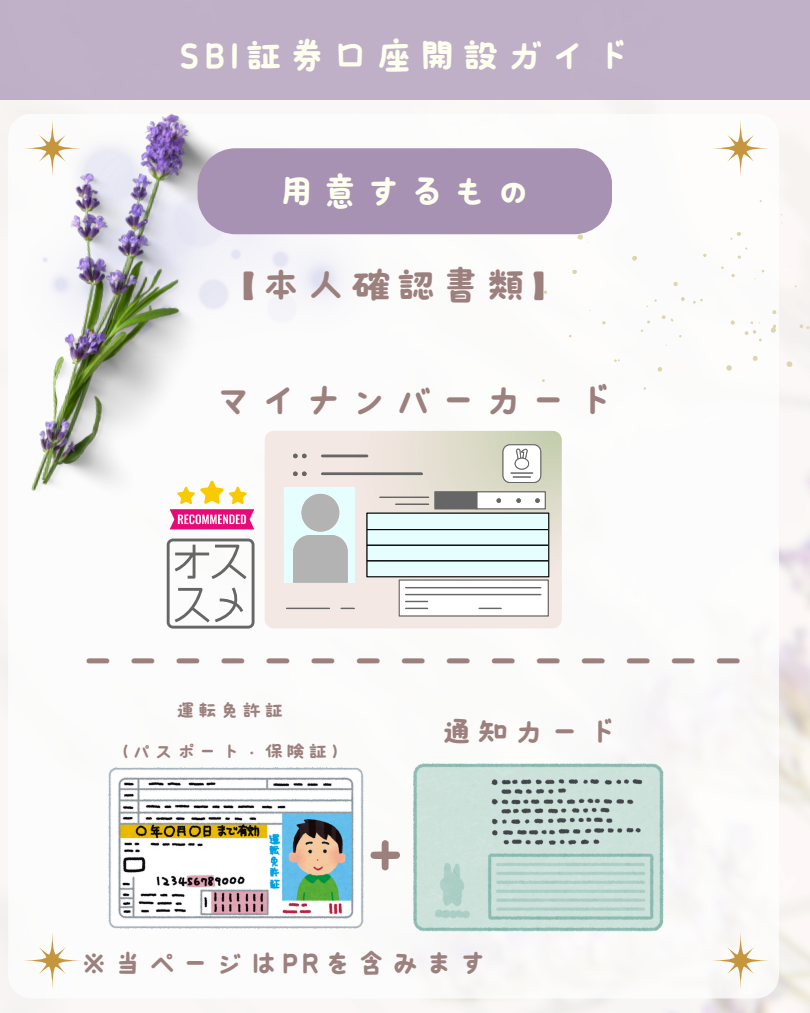
<style>
.page{position:relative;width:810px;height:1013px;background:#fff}
.page>*{position:absolute;margin:0;border:0;box-sizing:border-box;transform-origin:0 0}
.t1{font:69.8px "Canva Soft Candy JP";color:#9c807e}
.t2{font:44.2px "Canva Soft Candy JP";letter-spacing:.12em;color:#9c807e}
.t3{font:42.7px "Canva Soft Candy JP";letter-spacing:.115em;color:#fffff0}
.t4{font:35.4px "Canva Soft Candy JP";letter-spacing:.12em;color:#9c807e}
.t5{font:33.1px "Canva Soft Candy JP";letter-spacing:.12em;color:#9c807e}
.t6{font:21.7px "Canva Soft Candy JP";letter-spacing:.12em;color:#9c807e}
</style>
<div class="page">
<div style="left:0;top:0;width:810px;height:100px;background:#c0b0c7"></div>
<img style="left:22px;top:100px;width:246px;height:422px">
<svg style="left:24px;top:933px;width:56px;height:55px"></svg>
<svg style="left:712px;top:932px;width:57px;height:56px"></svg>
<svg style="left:713px;top:120px;width:56px;height:56px"></svg>
<svg style="left:577px;top:234px;width:12px;height:9px"></svg>
<svg style="left:632px;top:255px;width:5px;height:6px"></svg>
<svg style="left:730px;top:231px;width:11px;height:9px"></svg>
<svg style="left:572px;top:269px;width:5px;height:5px"></svg>
<svg style="left:703px;top:253px;width:4px;height:4px"></svg>
<svg style="left:544px;top:290px;width:4px;height:4px"></svg>
<svg style="left:737px;top:247px;width:10px;height:12px"></svg>
<svg style="left:673px;top:281px;width:5px;height:5px"></svg>
<svg style="left:731px;top:274px;width:4px;height:3px"></svg>
<svg style="left:681px;top:297px;width:4px;height:4px"></svg>
<svg style="left:693px;top:298px;width:10px;height:6px"></svg>
<svg style="left:602px;top:321px;width:4px;height:4px"></svg>
<svg style="left:661px;top:315px;width:13px;height:7px"></svg>
<svg style="left:640px;top:320px;width:10px;height:12px"></svg>
<svg style="left:772px;top:310px;width:5px;height:5px"></svg>
<svg style="left:730px;top:320px;width:5px;height:5px"></svg>
<svg style="left:770px;top:324px;width:7px;height:9px"></svg>
<svg style="left:614px;top:359px;width:6px;height:3px"></svg>
<svg style="left:799px;top:324px;width:11px;height:6px"></svg>
<svg style="left:744px;top:321px;width:18px;height:21px"></svg>
<svg style="left:657px;top:367px;width:5px;height:5px"></svg>
<svg style="left:752px;top:356px;width:6px;height:5px"></svg>
<svg style="left:726px;top:365px;width:6px;height:6px"></svg>
<svg style="left:786px;top:360px;width:7px;height:7px"></svg>
<div style="left:198px;top:148px;width:414px;height:86px;background:#a792b4"></div>
<svg style="left:265px;top:431px;width:297px;height:197px;fill:#f4e8e4"></svg>
<div style="left:399px;top:580px;width:149px;height:36px;background:#fff"></div>
<div style="left:399px;top:580px;width:149px;height:36px;border:1px solid #666"></div>
<div style="left:477px;top:492px;width:68px;height:17px;background:#fff"></div>
<div style="left:476px;top:491px;width:69px;height:18px;border:1px solid #666"></div>
<hr style="left:380px;top:497px;width:49px;height:1px;background:#666">
<hr style="left:406px;top:587px;width:135px;height:1px;background:#666">
<hr style="left:406px;top:594px;width:135px;height:1px;background:#666">
<svg style="left:406px;top:601px;width:22px;height:1px"></svg>
<svg style="left:406px;top:608px;width:22px;height:1px"></svg>
<hr style="left:287px;top:608px;width:42px;height:1px;background:#666">
<svg style="left:341px;top:608px;width:13px;height:1px"></svg>
<svg style="left:479px;top:608px;width:22px;height:1px"></svg>
<hr style="left:322px;top:455px;width:45px;height:2px;background:#666">
<hr style="left:322px;top:472px;width:100px;height:3px;background:#666">
<hr style="left:396px;top:503px;width:33px;height:2px;background:#666">
<div style="left:285px;top:487px;width:70px;height:95px;background:#e6fffe"></div>
<div style="left:367px;top:513px;width:182px;height:63px;background:#e6fffe"></div>
<div style="left:367px;top:513px;width:182px;height:64px;border:1px solid #000"></div>
<hr style="left:367px;top:529px;width:181px;height:1px;background:#000">
<hr style="left:367px;top:545px;width:181px;height:1px;background:#000">
<hr style="left:367px;top:560px;width:181px;height:1px;background:#000">
<svg style="left:293px;top:494px;width:55px;height:88px"></svg>
<div style="left:435px;top:492px;width:42px;height:17px;background:#666"></div>
<div style="left:435px;top:491px;width:42px;height:18px;border:1px solid #666"></div>
<svg style="left:293px;top:454px;width:14px;height:4px"></svg>
<svg style="left:293px;top:471px;width:14px;height:5px"></svg>
<svg style="left:497px;top:498px;width:4px;height:5px"></svg>
<svg style="left:516px;top:498px;width:5px;height:5px"></svg>
<svg style="left:535px;top:498px;width:5px;height:5px"></svg>
<svg style="left:503px;top:444px;width:38px;height:39px"></svg>
<svg style="left:167px;top:538px;width:87px;height:90px"></svg>
<svg style="left:170px;top:480px;width:84px;height:49px"></svg>
<img style="left:108px;top:767px;width:255px;height:161px">
<img style="left:413px;top:763px;width:251px;height:168px">
<p class="t3" style="left:180px;top:32px;width:452px">SBI証券口座開設ガイド</p>
<p class="t3" style="left:277px;top:169px;width:257px">用意するもの</p>
<p class="t2" style="left:216px;top:261px;width:356px">【本人確認書類】</p>
<p class="t2" style="left:213px;top:377px;width:401px">マイナンバーカード</p>
<h2 class="t2" style="left:78px;top:638px;width:672px">ーーーーーーーーーーーーーーー</h2>
<h2 class="t6" style="left:176px;top:699px;width:109px">運転免許証</h2>
<p class="t6" style="left:110px;top:740px;width:242px">（パスポート・保険証）</p>
<p class="t1" style="left:354px;top:812px;width:64px">＋</p>
<p class="t4" style="left:441px;top:712px;width:178px">通知カード</p>
<h2 class="t5" style="left:79px;top:945px;width:410px">※当ページはPRを含みます</h2>
</div>
